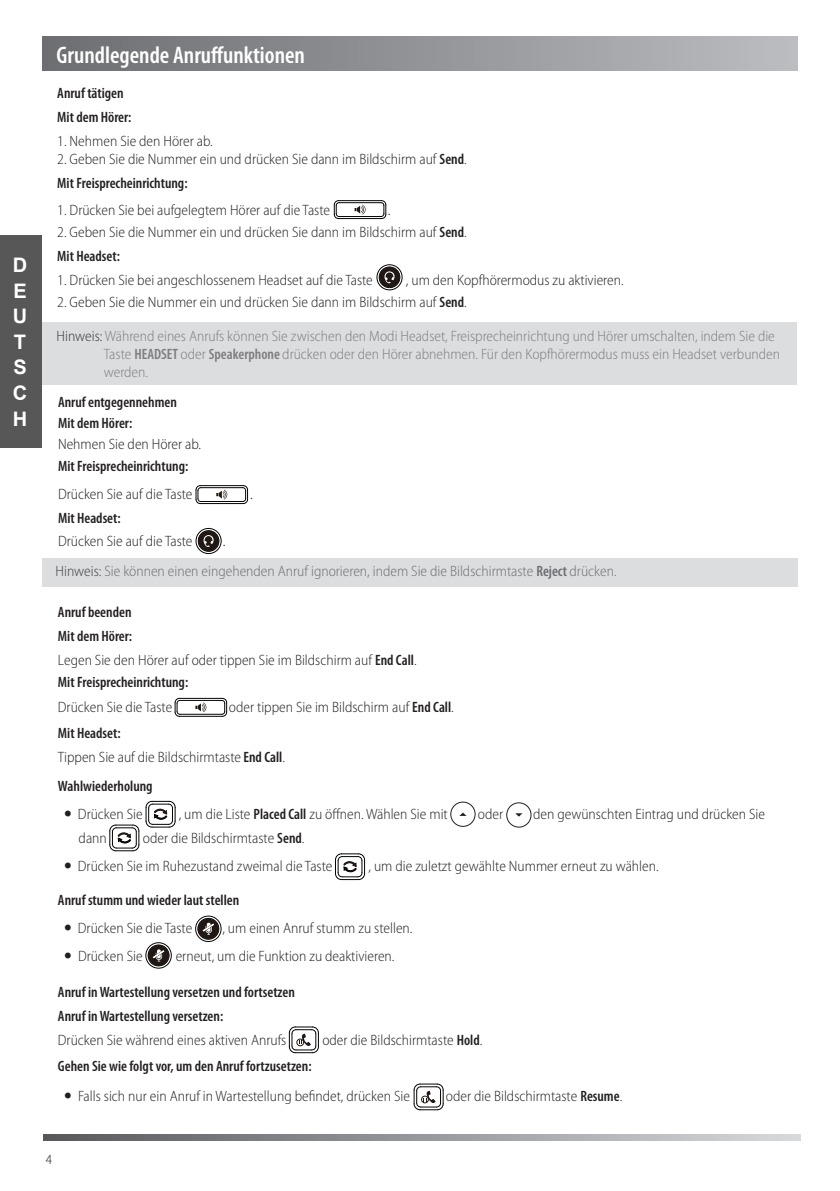
<style>
.page{position:relative;width:840px;height:1191px;background:#fff}
.page>*{position:absolute;margin:0;border:0;box-sizing:border-box;transform-origin:0 0}
.t1{font:600 condensed 24px "Myriad Pro";color:#fff}
.t2{font:700 20px/25.6px "Arial";color:#fff;text-align:justify}
.t3{font:300 semi-condensed 16px "Myriad Pro";color:#231f20}
.t4{font:300 semi-condensed 15px/24px "Myriad Pro";color:#231f20}
.t5{font:600 condensed 15px/24px "Myriad Pro";color:#231f20}
.t6{font:300 semi-condensed 15px/18px "Myriad Pro";color:#7d7d80}
.t7{font:300 semi-condensed 15px "Myriad Pro";color:#6c6d70}
.t8{font:300 semi-condensed 14px "Myriad Pro";color:#231f20}
.s1{font-weight:600;font-stretch:condensed}
.s2{color:#363737}
.s3{color:#3e3e3f}
</style>
<div class="page">
<svg style="left:459px;top:812px;width:7px;height:4px"></svg>
<div style="left:450px;top:802px;width:25px;height:24px;border:1px solid #231f20;border-radius:50%"></div>
<svg style="left:515px;top:813px;width:7px;height:3px"></svg>
<div style="left:506px;top:802px;width:25px;height:25px;border:1px solid #231f20;border-radius:50%"></div>
<hr style="left:338px;top:218px;width:43px;height:1px;background:#040503">
<hr style="left:339px;top:216px;width:42px;height:1px;background:#040503">
<hr style="left:339px;top:202px;width:42px;height:1px;background:#040503">
<hr style="left:338px;top:200px;width:43px;height:1px;background:#040503">
<svg style="left:333px;top:200px;width:6px;height:19px"></svg>
<svg style="left:380px;top:200px;width:6px;height:19px"></svg>
<svg style="left:354px;top:205px;width:11px;height:9px"></svg>
<div style="left:376px;top:264px;width:26px;height:26px;border:1px solid #040503;border-radius:50%"></div>
<div style="left:378px;top:267px;width:22px;height:21px;border:1px solid #040503;border-radius:50%"></div>
<div style="left:379px;top:267px;width:20px;height:20px;background:#201814;border-radius:50%"></div>
<div style="left:379px;top:267px;width:20px;height:20px;border:1px solid #201814;border-radius:50%"></div>
<svg style="left:384px;top:271px;width:10px;height:12px"></svg>
<div style="left:195px;top:528px;width:26px;height:26px;border:1px solid #040503;border-radius:50%"></div>
<div style="left:198px;top:530px;width:21px;height:22px;border:1px solid #040503;border-radius:50%"></div>
<div style="left:198px;top:531px;width:20px;height:20px;background:#201814;border-radius:50%"></div>
<div style="left:198px;top:531px;width:21px;height:20px;border:1px solid #201814;border-radius:50%"></div>
<svg style="left:203px;top:535px;width:11px;height:12px"></svg>
<hr style="left:179px;top:716px;width:43px;height:1px;background:#040503">
<hr style="left:180px;top:714px;width:42px;height:1px;background:#040503">
<hr style="left:180px;top:700px;width:42px;height:1px;background:#040503">
<hr style="left:179px;top:698px;width:43px;height:1px;background:#040503">
<svg style="left:174px;top:697px;width:6px;height:20px"></svg>
<svg style="left:221px;top:697px;width:6px;height:20px"></svg>
<svg style="left:195px;top:702px;width:11px;height:10px"></svg>
<div style="left:195px;top:915px;width:26px;height:27px;border:1px solid #040503;border-radius:50%"></div>
<div style="left:197px;top:918px;width:22px;height:21px;border:1px solid #040503;border-radius:50%"></div>
<div style="left:198px;top:918px;width:20px;height:21px;background:#201814;border-radius:50%"></div>
<div style="left:198px;top:918px;width:20px;height:21px;border:1px solid #201814;border-radius:50%"></div>
<svg style="left:203px;top:922px;width:10px;height:12px"></svg>
<div style="left:145px;top:942px;width:27px;height:26px;border:1px solid #040503;border-radius:50%"></div>
<div style="left:148px;top:944px;width:21px;height:22px;border:1px solid #040503;border-radius:50%"></div>
<div style="left:148px;top:945px;width:21px;height:20px;background:#201814;border-radius:50%"></div>
<div style="left:148px;top:945px;width:21px;height:20px;border:1px solid #201814;border-radius:50%"></div>
<svg style="left:153px;top:949px;width:11px;height:12px"></svg>
<svg style="left:288px;top:1026px;width:31px;height:27px"></svg>
<svg style="left:413px;top:1083px;width:31px;height:27px"></svg>
<svg style="left:335px;top:853px;width:30px;height:27px"></svg>
<div style="left:42px;top:37px;width:755px;height:34px;background:linear-gradient(to right,#6b6d70,#bbbcc0)"></div>
<div style="left:42px;top:322px;width:754px;height:63px;background:#dcdddf"></div>
<div style="left:42px;top:558px;width:755px;height:29px;background:#dcdddf"></div>
<svg style="left:109px;top:800px;width:67px;height:51px"></svg>
<hr style="left:200px;top:503px;width:43px;height:1px;background:#040503">
<hr style="left:201px;top:501px;width:41px;height:1px;background:#040503">
<hr style="left:201px;top:487px;width:41px;height:1px;background:#040503">
<hr style="left:200px;top:485px;width:43px;height:1px;background:#040503">
<svg style="left:195px;top:485px;width:6px;height:19px"></svg>
<svg style="left:242px;top:485px;width:6px;height:19px"></svg>
<svg style="left:216px;top:490px;width:11px;height:9px"></svg>
<svg style="left:43px;top:1134px;width:756px;height:6px;background:#97989b"></svg>
<div style="left:0;top:235px;width:42px;height:213px;background:#585757"></div>
<h2 class="t2" style="left:13px;top:253px;width:15px">D E U T S C H</h2>
<h1 class="t1" style="left:57px;top:42px;width:250px">Grundlegende Anruffunktionen</h1>
<p class="t5" style="left:57px;top:82px;width:76px">Anruf tätigen<br>Mit dem Hörer:</p>
<p class="t4" style="left:57px;top:130px;width:157px">1. Nehmen Sie den Hörer ab.</p>
<p class="t4" style="left:57px;top:148px;width:410px">2. Geben Sie die Nummer ein und drücken Sie dann im Bildschirm auf <span class="s1">Send</span>.<br><span class="s1">Mit Freisprecheinrichtung:</span></p>
<p class="t4" style="left:57px;top:198px;width:274px">1. Drücken Sie bei aufgelegtem Hörer auf die Taste</p>
<p class="t3" style="left:387px;top:200px;width:4px">.</p>
<p class="t4" style="left:57px;top:220px;width:410px">2. Geben Sie die Nummer ein und drücken Sie dann im Bildschirm auf <span class="s1">Send</span>.<br><span class="s1">Mit Headset:</span></p>
<p class="t4" style="left:57px;top:268px;width:317px">1. Drücken Sie bei angeschlossenem Headset auf die Taste</p>
<p class="t4" style="left:405px;top:268px;width:219px">, um den Kopfhörermodus zu aktivieren.</p>
<p class="t4" style="left:57px;top:290px;width:410px">2. Geben Sie die Nummer ein und drücken Sie dann im Bildschirm auf <span class="s1">Send</span>.</p>
<p class="t6" style="left:104px;top:327px;width:677px;text-indent:-47px"><span class="s2">Hinweis:</span> Während eines Anrufs können Sie zwischen den Modi Headset, Freisprecheinrichtung und Hörer umschalten, indem Sie die<br>Taste <span class="s1">HEADSET</span> oder <span class="s1">Speakerphone</span> drücken oder den Hörer abnehmen. Für den Kopfhörermodus muss ein Headset verbunden werden.</p>
<p class="t5" style="left:58px;top:391px;width:120px;line-height:21.6px">Anruf entgegennehmen<br>Mit dem Hörer:</p>
<p class="t4" style="left:58px;top:433px;width:144px">Nehmen Sie den Hörer ab.</p>
<p class="t5" style="left:58px;top:455px;width:132px">Mit Freisprecheinrichtung:</p>
<p class="t4" style="left:58px;top:482px;width:136px">Drücken Sie auf die Taste</p>
<p class="t3" style="left:250px;top:485px;width:4px">.</p>
<p class="t5" style="left:58px;top:506px;width:64px">Mit Headset:</p>
<p class="t4" style="left:58px;top:529px;width:136px">Drücken Sie auf die Taste</p>
<p class="t3" style="left:222px;top:532px;width:4px">.</p>
<p class="t7" style="left:55px;top:563px;width:562px"><span class="s3">Hinweis:</span> Sie können einen eingehenden Anruf ignorieren, indem Sie die Bildschirmtaste <span class="s1">Reject</span> drücken.</p>
<p class="t4" style="left:58px;top:600px;width:360px"><span class="s1">Anruf beenden<br>Mit dem Hörer:<br></span>Legen Sie den Hörer auf oder tippen Sie im Bildschirm auf <span class="s1">End Call</span>.</p>
<p class="t5" style="left:58px;top:670px;width:132px">Mit Freisprecheinrichtung:</p>
<p class="t4" style="left:58px;top:695px;width:116px">Drücken Sie die Taste</p>
<p class="t4" style="left:229px;top:695px;width:226px">oder tippen Sie im Bildschirm auf <span class="s1">End Call</span>.</p>
<p class="t4" style="left:58px;top:721px;width:228px"><span class="s1">Mit Headset:<br></span>Tippen Sie auf die Bildschirmtaste <span class="s1">End Call</span>.</p>
<p class="t5" style="left:58px;top:774px;width:96px">Wahlwiederholung</p>
<p class="t4" style="left:78px;top:802px;width:66px">Drücken Sie</p>
<p class="t4" style="left:178px;top:802px;width:270px">, um die Liste <span class="s1">Placed Call</span> zu öffnen. Wählen Sie mit</p>
<p class="t4" style="left:477px;top:802px;width:27px">oder</p>
<p class="t4" style="left:533px;top:802px;width:233px">den gewünschten Eintrag und drücken Sie</p>
<p class="t4" style="left:79px;top:826px;width:30px">dann</p>
<p class="t4" style="left:78px;top:824px;width:256px;line-height:28px;text-indent:65px">oder die Bildschirmtaste <span class="s1">Send</span>.<br>Drücken Sie im Ruhezustand zweimal die Taste</p>
<p class="t4" style="left:368px;top:854px;width:292px">, um die zuletzt gewählte Nummer erneut zu wählen.</p>
<p class="t5" style="left:58px;top:888px;width:183px">Anruf stumm und wieder laut stellen</p>
<p class="t4" style="left:78px;top:916px;width:116px">Drücken Sie die Taste</p>
<p class="t4" style="left:222px;top:916px;width:191px">, um einen Anruf stumm zu stellen.</p>
<p class="t4" style="left:78px;top:944px;width:66px">Drücken Sie</p>
<p class="t4" style="left:176px;top:944px;width:220px">erneut, um die Funktion zu deaktivieren.</p>
<p class="t5" style="left:58px;top:980px;width:238px">Anruf in Wartestellung versetzen und fortsetzen<br>Anruf in Wartestellung versetzen:</p>
<p class="t4" style="left:58px;top:1028px;width:230px">Drücken Sie während eines aktiven Anrufs</p>
<p class="t4" style="left:322px;top:1028px;width:161px">oder die Bildschirmtaste <span class="s1">Hold</span>.</p>
<p class="t5" style="left:58px;top:1054px;width:255px">Gehen Sie wie folgt vor, um den Anruf fortzusetzen:</p>
<p class="t4" style="left:78px;top:1084px;width:333px">Falls sich nur ein Anruf in Wartestellung befindet, drücken Sie</p>
<p class="t4" style="left:445px;top:1084px;width:178px">oder die Bildschirmtaste <span class="s1">Resume</span>.</p>
<p class="t8" style="left:46px;top:1150px;width:8px">4</p>
</div>
